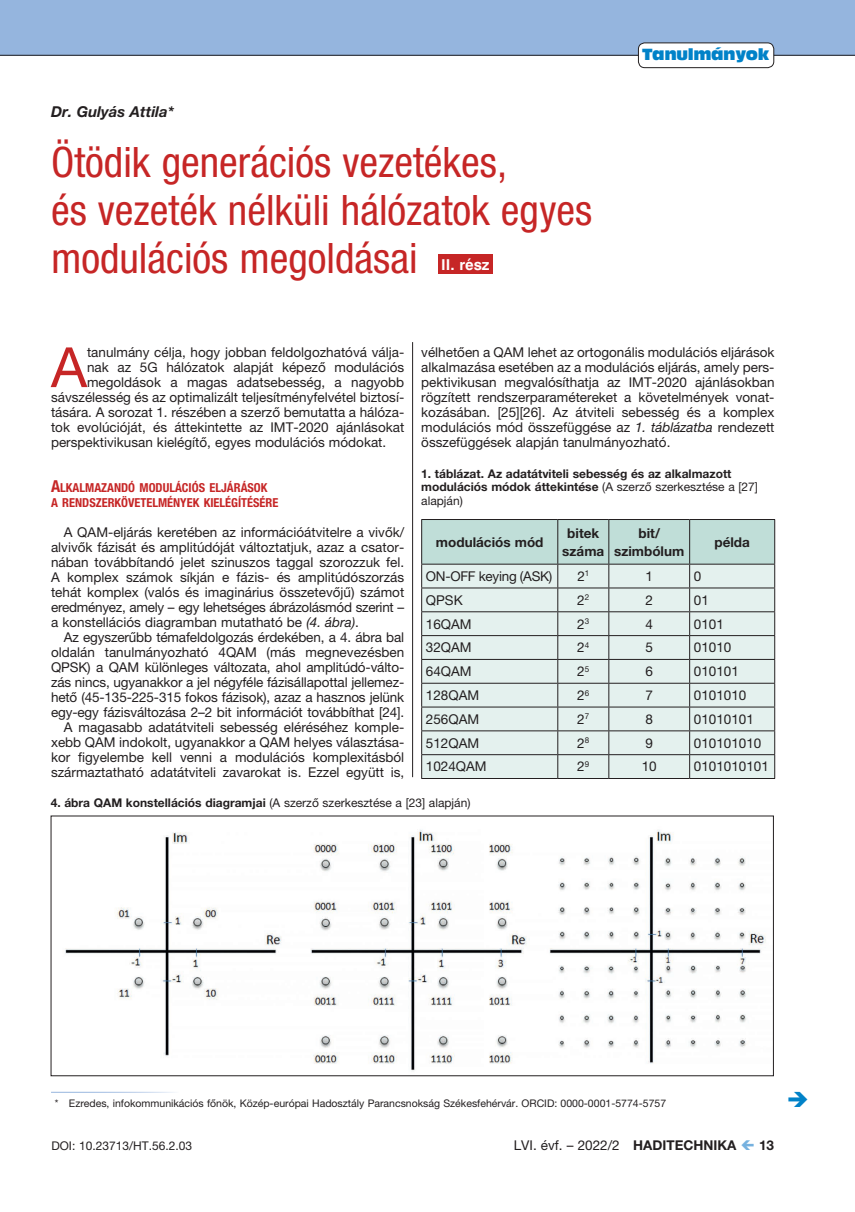
<style>
.page{position:relative;width:855px;height:1212px;background:#fff}
.page>*{position:absolute;margin:0;border:0;box-sizing:border-box;transform-origin:0 0}
.t1{font:55.5px "Helvetica Neue LT Pro";color:#c62626}
.t2{font:condensed 42px/48px "Helvetica Neue LT Pro";color:#c62626}
.t3{font:italic 700 15px "Helvetica Neue LT Pro";color:#231f20}
.t4{font:15px "Antique Olive Compact";letter-spacing:-.02em;color:#0082c8}
.t5{font:15px "Swiss 721 HU Bold";color:#fff}
.t6{font:13.5px/15px "Helvetica Neue LT Pro";color:#231f20;text-align:justify}
.t7{font:700 13.5px/18px "Helvetica Neue LT Pro";color:#231f20;text-align:center}
.t8{font:13.5px "Helvetica Neue LT Pro";letter-spacing:-.02em;color:#231f20}
.t9{font:700 condensed 12.3px/15px "Helvetica Neue LT Pro";color:#c62626}
.t10{font:700 12px/13.5px "Helvetica Neue LT Pro";color:#231f20}
.t11{font:12px "Helvetica Neue LT Pro";color:#231f20}
.t12{font:10.5px "Helvetica Neue LT Pro";color:#231f20}
.s1{font-style:italic}
.s2{font-weight:400}
.s3{font-weight:700}
.s4{font-size:16.5px}
.s5{color:#fff}
</style>
<div class="page">
<div style="left:0;top:0;width:855px;height:55px;background:#95b5de"></div>
<hr style="left:0;top:55px;width:855px;height:1px;background:#231f20">
<div style="left:638px;top:43px;width:135px;height:25px;background:#fff;border-radius:6px"></div>
<div style="left:638px;top:43px;width:136px;height:25px;border:1px solid #231f20;border-radius:6px"></div>
<div style="left:438px;top:254px;width:54px;height:20px;background:#c62626"></div>
<svg style="left:421px;top:520px;width:354px;height:258px;background:#d4e3e0"></svg>
<hr style="left:421px;top:778px;width:137px;height:1px;background:#231f20">
<hr style="left:558px;top:778px;width:51px;height:1px;background:#231f20">
<hr style="left:609px;top:778px;width:80px;height:1px;background:#231f20">
<hr style="left:689px;top:778px;width:86px;height:1px;background:#231f20">
<hr style="left:421px;top:519px;width:137px;height:1px;background:#231f20">
<hr style="left:421px;top:520px;width:1px;height:44px;background:#231f20">
<hr style="left:558px;top:519px;width:51px;height:1px;background:#231f20">
<hr style="left:609px;top:519px;width:80px;height:1px;background:#231f20">
<hr style="left:689px;top:519px;width:86px;height:1px;background:#231f20">
<hr style="left:774px;top:520px;width:1px;height:44px;background:#231f20">
<hr style="left:421px;top:564px;width:137px;height:1px;background:#231f20">
<hr style="left:558px;top:564px;width:51px;height:1px;background:#231f20">
<hr style="left:609px;top:564px;width:80px;height:1px;background:#231f20">
<hr style="left:689px;top:564px;width:86px;height:1px;background:#231f20">
<img style="left:65px;top:829px;width:701px;height:242px">
<hr style="left:412px;top:342px;width:1px;height:435px;background:#231f20">
<p class="t3" style="left:51px;top:102px;width:124px">Dr. Gulyás Attila*</p>
<h2 class="t2" style="left:51px;top:138px;width:543px">Ötödik generációs vezetékes,<br>és vezeték nélküli hálózatok egyes modulációs megoldásai</h2>
<p class="t5" style="left:441px;top:255px;width:50px">II. rész</p>
<p class="t4" style="left:642px;top:44px;width:129px">Tanulmányok</p>
<p class="t6" style="left:421px;top:345px;width:355px">vélhetően a QAM lehet az ortogonális modulációs eljárások alkalmazása esetében az a modulációs eljárás, amely pers&shy;pektivikusan megvalósíthatja az IMT-2020 ajánlásokban rögzített rendszerparamétereket a követelmények vonat&shy;kozásában. [25][26]. Az átviteli sebesség és a komplex modulációs mód összefüggése az <span class="s1">1. táblázatba</span> rendezett összefüggések alapján tanulmányozható.</p>
<p class="t10" style="left:421px;top:466px;width:338px">1. táblázat. Az adatátviteli sebesség és az alkalmazott modulációs módok áttekintése <span class="s2">(A szerző szerkesztése a [27] alapján)</span></p>
<p class="t7" style="left:436px;top:532px;width:109px">modulációs mód</p>
<p class="t7" style="left:562px;top:523px;width:43px">bitek száma</p>
<p class="t7" style="left:614px;top:523px;width:72px">bit/ szimbólum</p>
<p class="t7" style="left:714px;top:532px;width:37px">példa</p>
<p class="t8" style="left:426px;top:568px;width:128px">ON-OFF keying (ASK)</p>
<p class="t6" style="left:577px;top:568px;width:13px">2<sup>1</sup></p>
<p class="t6" style="left:645px;top:568px;width:9px">1</p>
<p class="t6" style="left:694px;top:568px;width:9px">0</p>
<p class="t6" style="left:426px;top:592px;width:38px">QPSK</p>
<p class="t6" style="left:577px;top:592px;width:14px">2<sup>2</sup></p>
<p class="t6" style="left:645px;top:592px;width:9px">2</p>
<p class="t6" style="left:694px;top:592px;width:17px">01</p>
<p class="t6" style="left:426px;top:616px;width:47px">16QAM</p>
<p class="t6" style="left:577px;top:616px;width:14px">2<sup>3</sup></p>
<p class="t6" style="left:645px;top:616px;width:9px">4</p>
<p class="t6" style="left:694px;top:616px;width:32px">0101</p>
<p class="t6" style="left:426px;top:640px;width:47px">32QAM</p>
<p class="t6" style="left:577px;top:640px;width:14px">2<sup>4</sup></p>
<p class="t6" style="left:645px;top:640px;width:9px">5</p>
<p class="t6" style="left:694px;top:640px;width:39px">01010</p>
<p class="t6" style="left:426px;top:664px;width:47px">64QAM</p>
<p class="t6" style="left:577px;top:664px;width:14px">2<sup>5</sup></p>
<p class="t6" style="left:645px;top:664px;width:9px">6</p>
<p class="t6" style="left:694px;top:664px;width:47px">010101</p>
<p class="t6" style="left:426px;top:687px;width:55px">128QAM</p>
<p class="t6" style="left:577px;top:687px;width:14px">2<sup>6</sup></p>
<p class="t6" style="left:645px;top:687px;width:9px">7</p>
<p class="t6" style="left:694px;top:687px;width:54px">0101010</p>
<p class="t6" style="left:426px;top:711px;width:55px">256QAM</p>
<p class="t6" style="left:577px;top:711px;width:14px">2<sup>7</sup></p>
<p class="t6" style="left:645px;top:711px;width:9px">8</p>
<p class="t6" style="left:694px;top:711px;width:62px">01010101</p>
<p class="t6" style="left:426px;top:735px;width:55px">512QAM</p>
<p class="t6" style="left:577px;top:735px;width:14px">2<sup>8</sup></p>
<p class="t6" style="left:645px;top:735px;width:9px">9</p>
<p class="t6" style="left:694px;top:735px;width:69px">010101010</p>
<p class="t6" style="left:426px;top:759px;width:62px">1024QAM</p>
<p class="t6" style="left:577px;top:759px;width:14px">2<sup>9</sup></p>
<p class="t6" style="left:641px;top:759px;width:17px">10</p>
<p class="t6" style="left:694px;top:759px;width:77px">0101010101</p>
<p class="t11" style="left:51px;top:796px;width:421px"><span class="s3">4. ábra QAM konstellációs diagramjai</span> (A szerző szerkesztése a [23] alapján)</p>
<h1 class="t1" style="left:51px;top:334px;width:37px">A</h1>
<p class="t6" style="left:87px;top:345px;width:319px">tanulmány célja, hogy jobban feldolgozhatóvá válja-</p>
<p class="t6" style="left:87px;top:360px;width:319px">nak az 5G hálózatok alapját képező modulációs</p>
<p class="t6" style="left:87px;top:375px;width:319px">megoldások a magas adatsebesség, a nagyobb</p>
<p class="t6" style="left:51px;top:390px;width:355px">sávszélesség és az optimalizált teljesítményfelvétel biztosí-</p>
<p class="t6" style="left:51px;top:405px;width:355px">tására. A sorozat 1. részében a szerző bemutatta a hálóza-</p>
<p class="t6" style="left:51px;top:420px;width:355px">tok evolúcióját, és áttekintette az IMT-2020 ajánlásokat</p>
<p class="t6" style="left:51px;top:435px;width:337px">perspektivikusan kielégítő, egyes modulációs módokat.</p>
<p class="t9" style="left:51px;top:480px;width:229px"><span class="s4">A</span>LKALMAZANDÓ MODULÁCIÓS ELJÁRÁSOK<br>A RENDSZERKÖVETELMÉNYEK KIELÉGÍTÉSÉRE</p>
<p class="t6" style="left:51px;top:525px;width:355px;text-indent:13px">A QAM-eljárás keretében az információátvitelre a vivők/ alvivők fázisát és amplitúdóját változtatjuk, azaz a csator&shy;nában továbbítandó jelet szinuszos taggal szorozzuk fel.<br>A komplex számok síkján e fázis- és amplitúdószorzás tehát komplex (valós és imaginárius összetevőjű) számot eredményez, amely – egy lehetséges ábrázolásmód szerint – a konstellációs diagramban mutatható be <span class="s1">(4. ábra)</span>.</p>
<p class="t6" style="left:51px;top:630px;width:355px;text-align:right">Az egyszerűbb témafeldolgozás érdekében, a 4. ábra bal oldalán tanulmányozható 4QAM (más megnevezésben QPSK) a QAM különleges változata, ahol amplitúdó-válto&shy;zás nincs, ugyanakkor a jel négyféle fázisállapottal jellemez&shy;hető (45-135-225-315 fokos fázisok), azaz a hasznos jelünk egy-egy fázisváltozása 2–2 bit információt továbbíthat [24].<br>A magasabb adatátviteli sebesség eléréséhez komple&shy;xebb QAM indokolt, ugyanakkor a QAM helyes választása&shy;kor figyelembe kell venni a modulációs komplexitásból származtatható adatátviteli zavarokat is. Ezzel együtt is,</p>
<p class="t12" style="left:51px;top:1097px;width:616px"><span class="s5">*</span>* Ezredes, infokommunikációs főnök, Közép-európai Hadosztály Parancsnokság Székesfehérvár. ORCID: 0000-0001-5774-5757</p>
<p class="t6" style="left:514px;top:1137px;width:224px">LVI. évf. – 2022/2 <span class="s3">HADITECHNIKA</span></p>
<p class="t7" style="left:759px;top:1136px;width:17px">13</p>
<p class="t11" style="left:51px;top:1138px;width:142px">DOI: 10.23713/HT.56.2.03</p>
</div>
